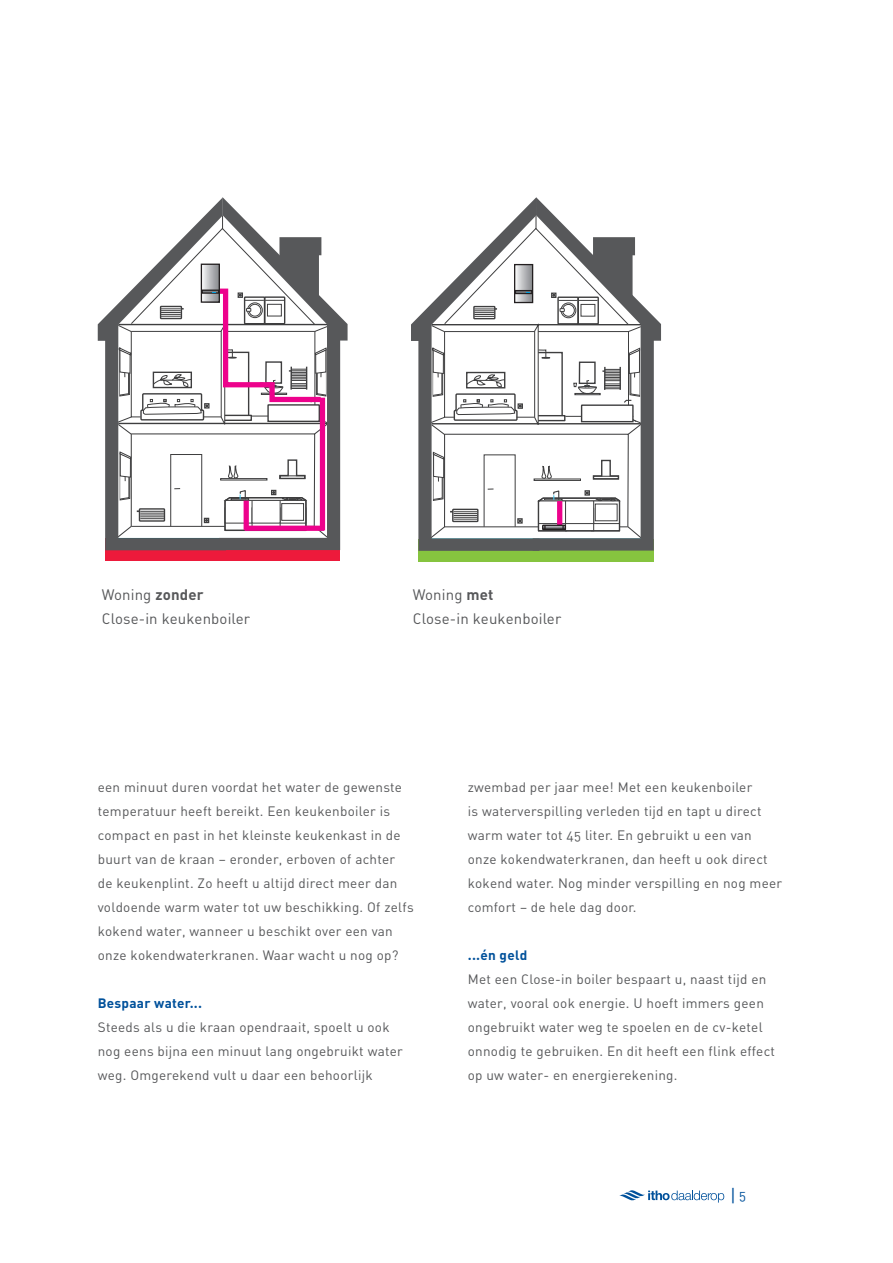
<style>
.page{position:relative;width:893px;height:1263px;background:#fff}
.page>*{position:absolute;margin:0;border:0;box-sizing:border-box;transform-origin:0 0}
.t1{font:18px "DIN Regular Alternate";color:#01519b}
.t2{font:15px/24px "DIN Regular Alternate";letter-spacing:.01em;color:#57585a}
.t3{font:13.5px/24px "DIN Regular Alternate";letter-spacing:.02em;color:#57585a}
.t4{font:13.5px "DIN Bold Alternate";letter-spacing:.02em;color:#01519b}
.s1{font-family:"DIN Bold Alternate"}
.s2{font-size:13.5px}
</style>
<div class="page">
<svg style="left:619px;top:1190px;width:105px;height:12px"></svg>
<div style="left:418px;top:539px;width:236px;height:23px;background:#86c43f"></div>
<svg style="left:411px;top:200px;width:122px;height:351px"></svg>
<svg style="left:533px;top:197px;width:128px;height:354px"></svg>
<svg style="left:429px;top:215px;width:214px;height:325px"></svg>
<div style="left:105px;top:538px;width:235px;height:23px;background:#ed1a3b"></div>
<svg style="left:98px;top:201px;width:121px;height:349px"></svg>
<svg style="left:219px;top:197px;width:129px;height:353px"></svg>
<svg style="left:116px;top:215px;width:214px;height:325px"></svg>
<div style="left:98px;top:533px;width:7px;height:32px;background:#fff"></div>
<p class="t2" style="left:102px;top:582px;width:150px">Woning <span class="s1">zonder<br></span>Close-in keukenboiler</p>
<p class="t2" style="left:413px;top:582px;width:150px">Woning <span class="s1">met<br></span>Close-in keukenboiler</p>
<p class="t3" style="left:98px;top:775px;width:317px">een minuut duren voordat het water de gewenste temperatuur heeft bereikt. Een keukenboiler is compact en past in het kleinste keukenkast in de buurt van de kraan – eronder, erboven of achter<br>de keukenplint. Zo heeft u altijd direct meer dan voldoende warm water tot uw beschikking. Of zelfs kokend water, wanneer u beschikt over een van onze kokendwaterkranen. Waar wacht u nog op?</p>
<p class="t4" style="left:98px;top:994px;width:106px">Bespaar water...</p>
<p class="t3" style="left:98px;top:1015px;width:307px">Steeds als u die kraan opendraait, spoelt u ook nog eens bijna een minuut lang ongebruikt water weg. Omgerekend vult u daar een behoorlijk</p>
<p class="t3" style="left:468px;top:775px;width:316px">zwembad per jaar mee! Met een keukenboiler<br>is waterverspilling verleden tijd en tapt u direct warm water tot 45 liter. En gebruikt u een van onze kokendwaterkranen, dan heeft u ook direct kokend water. Nog minder verspilling en nog meer comfort – de hele dag door.</p>
<p class="t4" style="left:468px;top:946px;width:61px">...én geld</p>
<p class="t3" style="left:468px;top:967px;width:309px">Met een Close-in boiler bespaart u, naast tijd en water, vooral ook energie. U hoeft immers geen ongebruikt water weg te spoelen en de cv-ketel onnodig te gebruiken. En dit heeft een flink effect op uw water- en energierekening.</p>
<h1 class="t1" style="left:730px;top:1184px;width:18px">| <span class="s2">5</span></h1>
</div>
